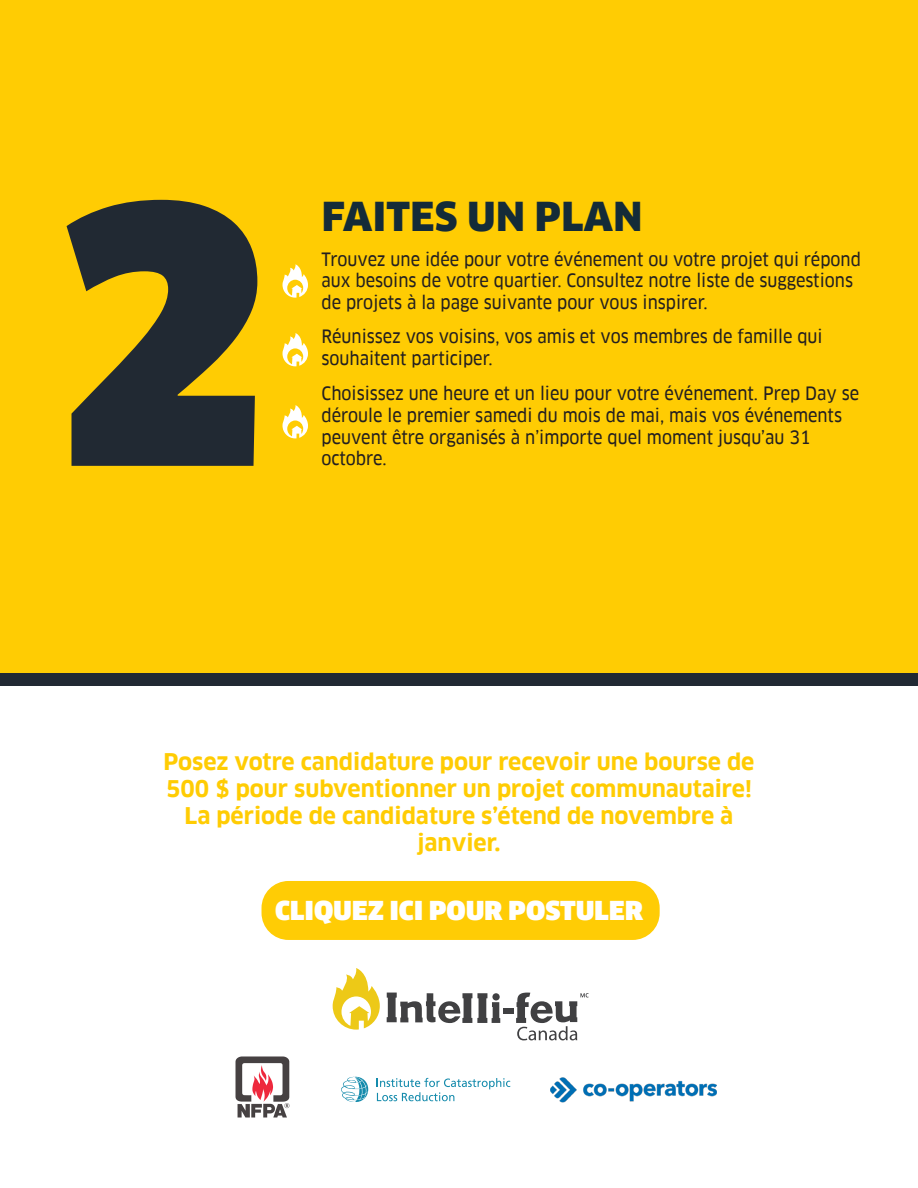
<style>
.page{position:relative;width:918px;height:1188px;background:#fff}
.page>*{position:absolute;margin:0;border:0;box-sizing:border-box;transform-origin:0 0}
.t1{font:900 39px "Clan Pro";letter-spacing:.01em;color:#142b38}
.t2{font:900 25.5px "Clan Pro";letter-spacing:.01em;color:#fff}
.t3{font:700 22.5px/27px "Clan Pro";color:#ffcc03;text-align:center}
.t4{font:18px/21.6px "Clan Pro Narr News";color:#231f20}
</style>
<div class="page">
<div style="left:0;top:0;width:918px;height:680px;background:#ffcc03"></div>
<svg style="left:282px;top:264px;width:26px;height:34px"></svg>
<svg style="left:282px;top:333px;width:26px;height:33px"></svg>
<svg style="left:282px;top:405px;width:26px;height:33px"></svg>
<svg style="left:67px;top:200px;width:190px;height:266px;fill:#212933"></svg>
<svg style="left:377px;top:1078px;width:133px;height:23px"></svg>
<svg style="left:341px;top:1076px;width:27px;height:26px"></svg>
<img style="left:236px;top:1057px;width:54px;height:61px">
<div style="left:0;top:673px;width:918px;height:13px;background:#212933"></div>
<div style="left:262px;top:881px;width:398px;height:59px;background:#ffcc05;border-radius:27px"></div>
<svg style="left:333px;top:968px;width:47px;height:62px"></svg>
<svg style="left:387px;top:993px;width:113px;height:30px"></svg>
<div style="left:503px;top:1008px;width:11px;height:5px;background:#404042"></div>
<svg style="left:516px;top:993px;width:73px;height:47px"></svg>
<img style="left:551px;top:1077px;width:165px;height:26px">
<p class="t1" style="left:322px;top:193px;width:322px">FAITES UN PLAN</p>
<p class="t4" style="left:322px;top:248px;width:541px">Trouvez une idée pour votre événement ou votre projet qui répond aux besoins de votre quartier. Consultez notre liste de suggestions de projets à la page suivante pour vous inspirer.</p>
<p class="t4" style="left:322px;top:326px;width:503px">Réunissez vos voisins, vos amis et vos membres de famille qui souhaitent participer.</p>
<p class="t4" style="left:322px;top:383px;width:539px">Choisissez une heure et un lieu pour votre événement. Prep Day se déroule le premier samedi du mois de mai, mais vos événements peuvent être organisés à n’importe quel moment jusqu’au 31 octobre.</p>
<p class="t3" style="left:164px;top:748px;width:592px">Posez votre candidature pour recevoir une bourse de 500 $ pour subventionner un projet communautaire!<br>La période de candidature s’étend de novembre à janvier.</p>
<p class="t2" style="left:275px;top:895px;width:369px">CLIQUEZ ICI POUR POSTULER</p>
</div>
